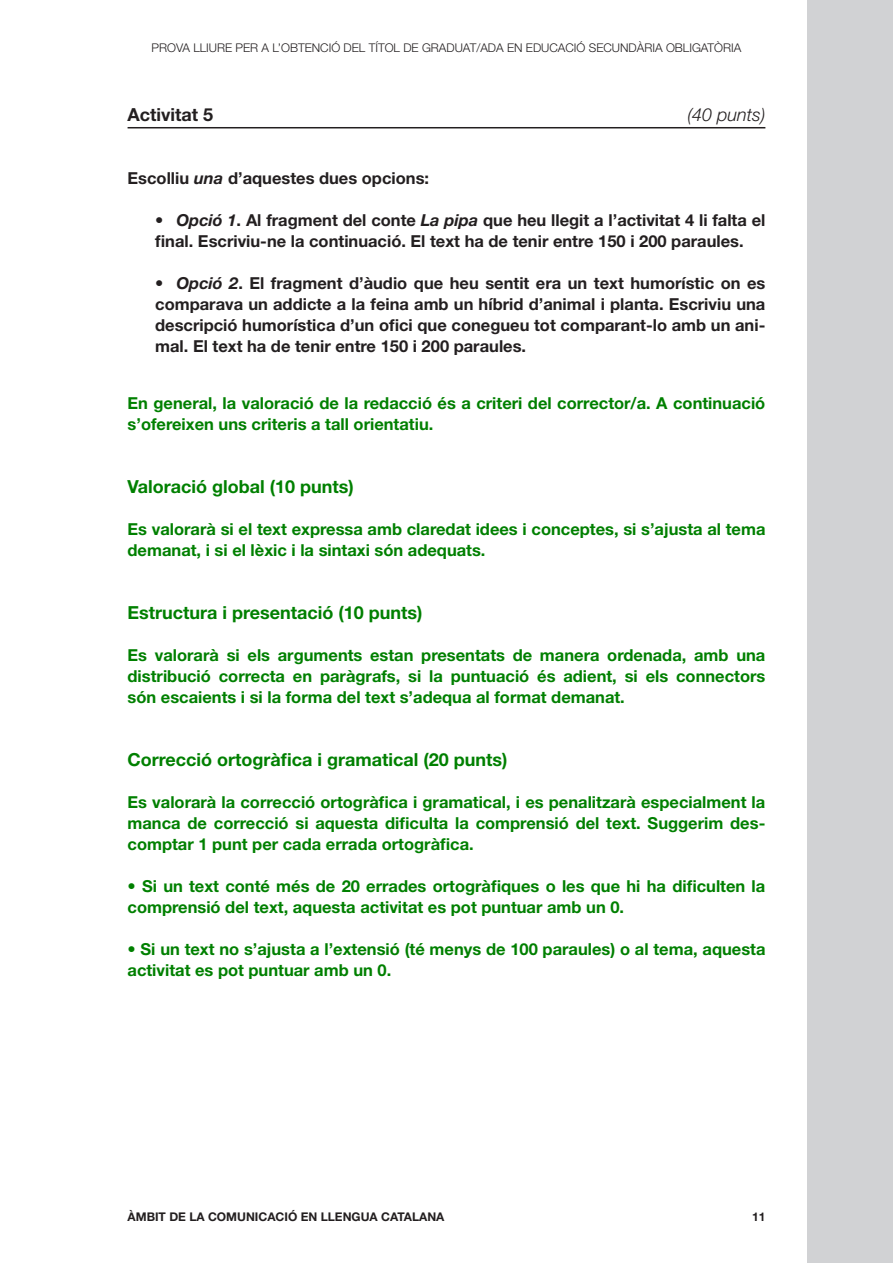
<style>
.page{position:relative;width:893px;height:1263px;background:#fff}
.page>*{position:absolute;margin:0;border:0;box-sizing:border-box;transform-origin:0 0}
.Text_pauta{font:700 18px "Helvetica Neue";color:#008000}
.Activitat{font:700 18px "Helvetica Neue";color:#231f20}
.Activitat-2{font:italic 300 18px "Helvetica Neue";color:#231f20}
.Text_pauta-2{font:700 16.5px/21px "Helvetica Neue";color:#008000}
.Subpregunta{font:700 16.5px/21px "Helvetica Neue";color:#231f20}
.Pregunta{font:700 16.5px "Helvetica Neue";color:#231f20}
.t1{font:300 12px "Helvetica Neue";color:#231f20}
.t2{font:700 12px "Helvetica Neue";color:#231f20}
.s1{font-style:italic}
.s2{font-weight:300}
</style>
<div class="page">
<div style="left:808px;top:0;width:85px;height:1263px;background:#d1d2d4"></div>
<hr style="left:128px;top:127px;width:637px;height:1px;background:#231f20">
<p class="t1" style="left:152px;top:40px;width:591px">PROVA LLIURE PER A L’OBTENCIÓ DEL TÍTOL DE GRADUAT/ADA EN EDUCACIÓ SECUNDÀRIA OBLIGATÒRIA</p>
<p class="Activitat" style="left:128px;top:103px;width:87px">Activitat 5</p>
<p class="Activitat-2" style="left:687px;top:103px;width:79px">(40 punts)</p>
<p class="Pregunta" style="left:128px;top:168px;width:303px">Escolliu <span class="s1">una</span> d’aquestes dues opcions:</p>
<p class="Subpregunta" style="left:155px;top:209px;width:612px"><span class="s2">•</span> <span class="s1">Opció 1</span>. Al fragment del conte <span class="s1">La pipa</span> que heu llegit a l’activitat 4 li falta el final. Escriviu-ne la continuació. El text ha de tenir entre 150 i 200 paraules.</p>
<p class="Subpregunta" style="left:155px;top:272px;width:612px;text-align:justify">• <span class="s1">Opció 2</span>. El fragment d’àudio que heu sentit era un text humorístic on es comparava un addicte a la feina amb un híbrid d’animal i planta. Escriviu una descripció humorística d’un ofici que conegueu tot comparant-lo amb un ani&shy;mal. El text ha de tenir entre 150 i 200 paraules.</p>
<p class="Text_pauta-2" style="left:128px;top:392px;width:639px">En general, la valoració de la redacció és a criteri del corrector/a. A continuació s’ofereixen uns criteris a tall orientatiu.</p>
<p class="Text_pauta" style="left:128px;top:475px;width:228px">Valoració global (10 punts)</p>
<p class="Text_pauta-2" style="left:128px;top:518px;width:639px">Es valorarà si el text expressa amb claredat idees i conceptes, si s’ajusta al tema demanat, i si el lèxic i la sintaxi són adequats.</p>
<p class="Text_pauta" style="left:128px;top:601px;width:297px">Estructura i presentació (10 punts)</p>
<p class="Text_pauta-2" style="left:128px;top:644px;width:639px;text-align:justify">Es valorarà si els arguments estan presentats de manera ordenada, amb una distribució correcta en paràgrafs, si la puntuació és adient, si els connectors són escaients i si la forma del text s’adequa al format demanat.</p>
<p class="Text_pauta" style="left:128px;top:748px;width:381px">Correcció ortogràfica i gramatical (20 punts)</p>
<p class="Text_pauta-2" style="left:128px;top:791px;width:639px;text-align:justify">Es valorarà la correcció ortogràfica i gramatical, i es penalitzarà especialment la manca de correcció si aquesta dificulta la comprensió del text. Suggerim des&shy;comptar 1 punt per cada errada ortogràfica.</p>
<p class="Text_pauta-2" style="left:128px;top:875px;width:639px">• Si un text conté més de 20 errades ortogràfiques o les que hi ha dificulten la comprensió del text, aquesta activitat es pot puntuar amb un 0.</p>
<p class="Text_pauta-2" style="left:128px;top:938px;width:639px">• Si un text no s’ajusta a l’extensió (té menys de 100 paraules) o al tema, aquesta activitat es pot puntuar amb un 0.</p>
<p class="t2" style="left:128px;top:1209px;width:318px">ÀMBIT DE LA COMUNICACIÓ EN LLENGUA CATALANA</p>
<p class="t2" style="left:752px;top:1209px;width:15px">11</p>
</div>
